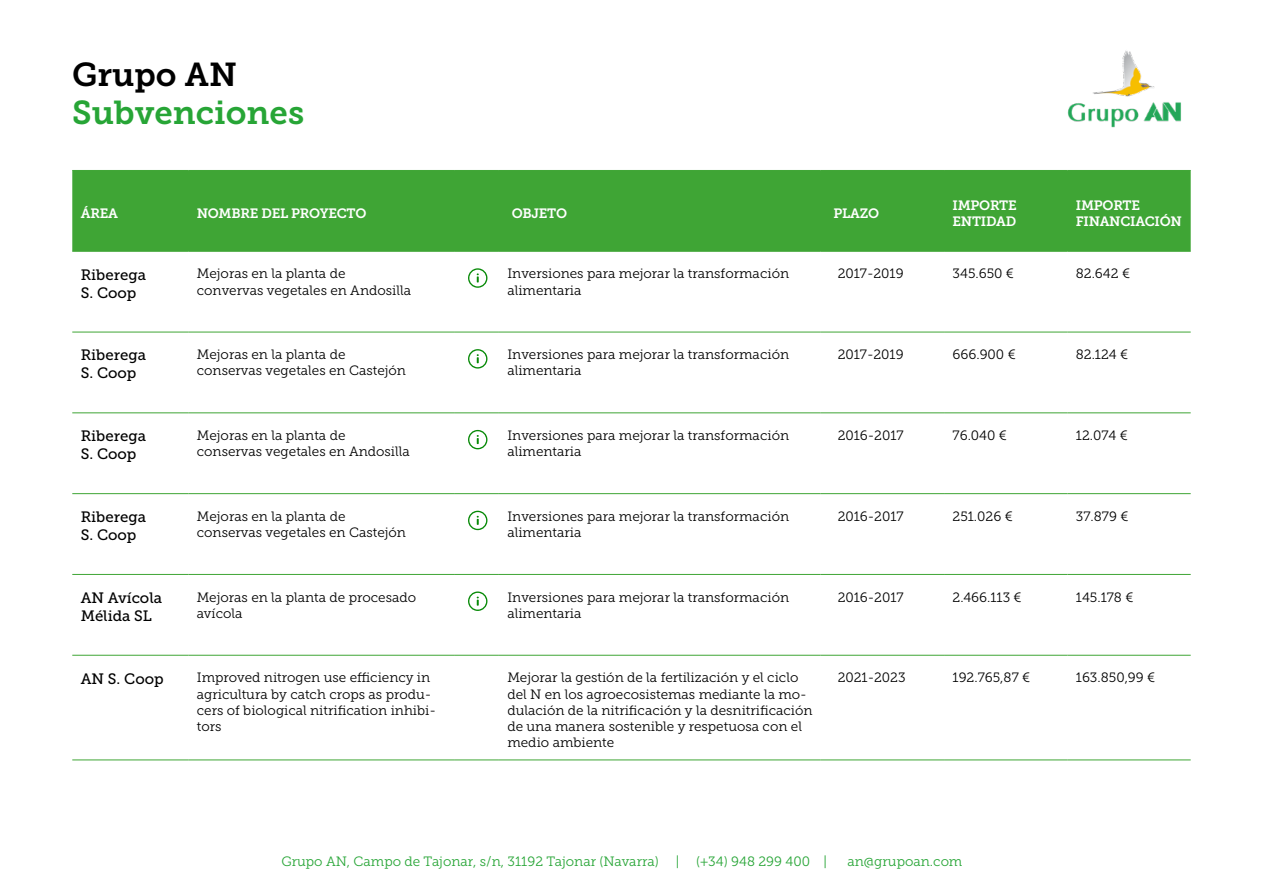
<style>
.page{position:relative;width:1263px;height:893px;background:#fff}
.page>*{position:absolute;margin:0;border:0;box-sizing:border-box;transform-origin:0 0}
.t1{font:33px "Museo Slab 700";color:#27a536}
.t2{font:33px "Museo Slab 700";color:#000}
.t3{font:15px/18px "Museo Slab 500";color:#000}
.t4{font:13.5px/16.2px "Museo Slab 300";color:#000}
.t5{font:13.5px "Museo Slab 300";color:#27a536}
.t6{font:13.5px/16.2px "Museo Slab 700";letter-spacing:-.02em;color:#fff}
</style>
<div class="page">
<img style="left:1067px;top:50px;width:114px;height:78px">
<div style="left:72px;top:171px;width:1119px;height:80px;background:#3fa535"></div>
<hr style="left:72px;top:332px;width:116px;height:1px;background:#3fa535">
<hr style="left:188px;top:332px;width:266px;height:1px;background:#3fa535">
<hr style="left:454px;top:332px;width:45px;height:1px;background:#3fa535">
<hr style="left:499px;top:332px;width:322px;height:1px;background:#3fa535">
<hr style="left:821px;top:332px;width:123px;height:1px;background:#3fa535">
<hr style="left:944px;top:332px;width:123px;height:1px;background:#3fa535">
<hr style="left:1067px;top:332px;width:124px;height:1px;background:#3fa535">
<hr style="left:72px;top:412px;width:116px;height:1px;background:#3fa535">
<hr style="left:188px;top:412px;width:266px;height:1px;background:#3fa535">
<hr style="left:454px;top:412px;width:45px;height:1px;background:#3fa535">
<hr style="left:499px;top:412px;width:322px;height:1px;background:#3fa535">
<hr style="left:821px;top:412px;width:123px;height:1px;background:#3fa535">
<hr style="left:944px;top:412px;width:123px;height:1px;background:#3fa535">
<hr style="left:1067px;top:412px;width:124px;height:1px;background:#3fa535">
<hr style="left:72px;top:493px;width:116px;height:1px;background:#3fa535">
<hr style="left:188px;top:493px;width:266px;height:1px;background:#3fa535">
<hr style="left:454px;top:493px;width:45px;height:1px;background:#3fa535">
<hr style="left:499px;top:493px;width:322px;height:1px;background:#3fa535">
<hr style="left:821px;top:493px;width:123px;height:1px;background:#3fa535">
<hr style="left:944px;top:493px;width:123px;height:1px;background:#3fa535">
<hr style="left:1067px;top:493px;width:124px;height:1px;background:#3fa535">
<hr style="left:72px;top:574px;width:116px;height:1px;background:#3fa535">
<hr style="left:188px;top:574px;width:266px;height:1px;background:#3fa535">
<hr style="left:454px;top:574px;width:45px;height:1px;background:#3fa535">
<hr style="left:499px;top:574px;width:322px;height:1px;background:#3fa535">
<hr style="left:821px;top:574px;width:123px;height:1px;background:#3fa535">
<hr style="left:944px;top:574px;width:123px;height:1px;background:#3fa535">
<hr style="left:1067px;top:574px;width:124px;height:1px;background:#3fa535">
<hr style="left:72px;top:655px;width:116px;height:1px;background:#3fa535">
<hr style="left:188px;top:655px;width:266px;height:1px;background:#3fa535">
<hr style="left:454px;top:655px;width:45px;height:1px;background:#3fa535">
<hr style="left:499px;top:655px;width:322px;height:1px;background:#3fa535">
<hr style="left:821px;top:655px;width:123px;height:1px;background:#3fa535">
<hr style="left:944px;top:655px;width:123px;height:1px;background:#3fa535">
<hr style="left:1067px;top:655px;width:124px;height:1px;background:#3fa535">
<hr style="left:72px;top:759px;width:116px;height:1px;background:#3fa535">
<hr style="left:188px;top:759px;width:266px;height:1px;background:#3fa535">
<hr style="left:454px;top:759px;width:45px;height:1px;background:#3fa535">
<hr style="left:499px;top:759px;width:322px;height:1px;background:#3fa535">
<hr style="left:821px;top:759px;width:123px;height:1px;background:#3fa535">
<hr style="left:944px;top:759px;width:123px;height:1px;background:#3fa535">
<hr style="left:1067px;top:759px;width:124px;height:1px;background:#3fa535">
<hr style="left:72px;top:170px;width:116px;height:1px;background:#3fa535">
<hr style="left:188px;top:170px;width:266px;height:1px;background:#3fa535">
<hr style="left:454px;top:170px;width:45px;height:1px;background:#3fa535">
<hr style="left:499px;top:170px;width:322px;height:1px;background:#3fa535">
<hr style="left:821px;top:170px;width:123px;height:1px;background:#3fa535">
<hr style="left:944px;top:170px;width:123px;height:1px;background:#3fa535">
<hr style="left:1067px;top:170px;width:124px;height:1px;background:#3fa535">
<hr style="left:72px;top:251px;width:116px;height:1px;background:#3fa535">
<hr style="left:188px;top:251px;width:266px;height:1px;background:#3fa535">
<hr style="left:454px;top:251px;width:45px;height:1px;background:#3fa535">
<hr style="left:499px;top:251px;width:322px;height:1px;background:#3fa535">
<hr style="left:821px;top:251px;width:123px;height:1px;background:#3fa535">
<hr style="left:944px;top:251px;width:123px;height:1px;background:#3fa535">
<hr style="left:1067px;top:251px;width:124px;height:1px;background:#3fa535">
<svg style="left:468px;top:268px;width:19px;height:20px"></svg>
<svg style="left:468px;top:349px;width:19px;height:20px"></svg>
<svg style="left:468px;top:430px;width:19px;height:19px"></svg>
<svg style="left:468px;top:511px;width:19px;height:19px"></svg>
<svg style="left:468px;top:591px;width:19px;height:20px"></svg>
<h1 class="t2" style="left:72px;top:56px;width:166px">Grupo AN</h1>
<h1 class="t1" style="left:72px;top:94px;width:233px">Subvenciones</h1>
<p class="t6" style="left:81px;top:205px;width:39px">ÁREA</p>
<p class="t6" style="left:197px;top:205px;width:171px">NOMBRE DEL PROYECTO</p>
<p class="t6" style="left:512px;top:205px;width:57px">OBJETO</p>
<p class="t6" style="left:833px;top:205px;width:47px">PLAZO</p>
<p class="t6" style="left:952px;top:197px;width:66px">IMPORTE<br>ENTIDAD</p>
<p class="t6" style="left:1076px;top:197px;width:108px">IMPORTE<br>FINANCIACIÓN</p>
<p class="t3" style="left:81px;top:265px;width:67px">Riberega<br>S. Coop</p>
<p class="t4" style="left:197px;top:266px;width:216px">Mejoras en la planta de convervas vegetales en Andosilla</p>
<p class="t4" style="left:507px;top:266px;width:283px">Inversiones para mejorar la transformación alimentaria</p>
<p class="t4" style="left:838px;top:266px;width:67px">2017-2019</p>
<p class="t4" style="left:952px;top:266px;width:63px">345.650 €</p>
<p class="t4" style="left:1076px;top:266px;width:56px">82.642 €</p>
<p class="t3" style="left:81px;top:346px;width:67px">Riberega<br>S. Coop</p>
<p class="t4" style="left:197px;top:347px;width:211px">Mejoras en la planta de conservas vegetales en Castejón</p>
<p class="t4" style="left:507px;top:347px;width:283px">Inversiones para mejorar la transformación alimentaria</p>
<p class="t4" style="left:838px;top:347px;width:67px">2017-2019</p>
<p class="t4" style="left:952px;top:347px;width:65px">666.900 €</p>
<p class="t4" style="left:1076px;top:347px;width:54px">82.124 €</p>
<p class="t3" style="left:81px;top:427px;width:67px">Riberega<br>S. Coop</p>
<p class="t4" style="left:197px;top:427px;width:215px">Mejoras en la planta de conservas vegetales en Andosilla</p>
<p class="t4" style="left:507px;top:427px;width:283px">Inversiones para mejorar la transformación alimentaria</p>
<p class="t4" style="left:838px;top:427px;width:67px">2016-2017</p>
<p class="t4" style="left:952px;top:427px;width:56px">76.040 €</p>
<p class="t4" style="left:1076px;top:427px;width:53px">12.074 €</p>
<p class="t3" style="left:81px;top:508px;width:67px">Riberega<br>S. Coop</p>
<p class="t4" style="left:197px;top:508px;width:211px">Mejoras en la planta de conservas vegetales en Castejón</p>
<p class="t4" style="left:507px;top:508px;width:283px">Inversiones para mejorar la transformación alimentaria</p>
<p class="t4" style="left:838px;top:508px;width:67px">2016-2017</p>
<p class="t4" style="left:952px;top:508px;width:62px">251.026 €</p>
<p class="t4" style="left:1076px;top:508px;width:54px">37.879 €</p>
<p class="t3" style="left:81px;top:589px;width:83px">AN Avícola<br>Mélida SL</p>
<p class="t4" style="left:197px;top:589px;width:221px">Mejoras en la planta de procesado avícola</p>
<p class="t4" style="left:507px;top:589px;width:283px">Inversiones para mejorar la transformación alimentaria</p>
<p class="t4" style="left:838px;top:589px;width:67px">2016-2017</p>
<p class="t4" style="left:952px;top:589px;width:71px">2.466.113 €</p>
<p class="t4" style="left:1076px;top:589px;width:59px">145.178 €</p>
<p class="t3" style="left:81px;top:669px;width:84px">AN S. Coop</p>
<p class="t4" style="left:197px;top:670px;width:241px">Improved nitrogen use efficiency in agricultura by catch crops as produ&shy;cers of biological nitrification inhibi&shy;tors</p>
<p class="t4" style="left:507px;top:670px;width:307px">Mejorar la gestión de la fertilización y el ciclo del N en los agroecosistemas mediante la mo&shy;dulación de la nitrificación y la desnitrificación de una manera sostenible y respetuosa con el medio ambiente</p>
<p class="t4" style="left:838px;top:670px;width:69px">2021-2023</p>
<p class="t4" style="left:952px;top:670px;width:79px">192.765,87 €</p>
<p class="t4" style="left:1076px;top:670px;width:81px">163.850,99 €</p>
<p class="t5" style="left:281px;top:854px;width:379px">Grupo AN, Campo de Tajonar, s/n, 31192 Tajonar (Navarra)</p>
<p class="t5" style="left:676px;top:854px;width:5px">|</p>
<p class="t5" style="left:696px;top:854px;width:132px">(+34) 948 299 400 |</p>
<p class="t5" style="left:847px;top:854px;width:116px">an@grupoan.com</p>
</div>
